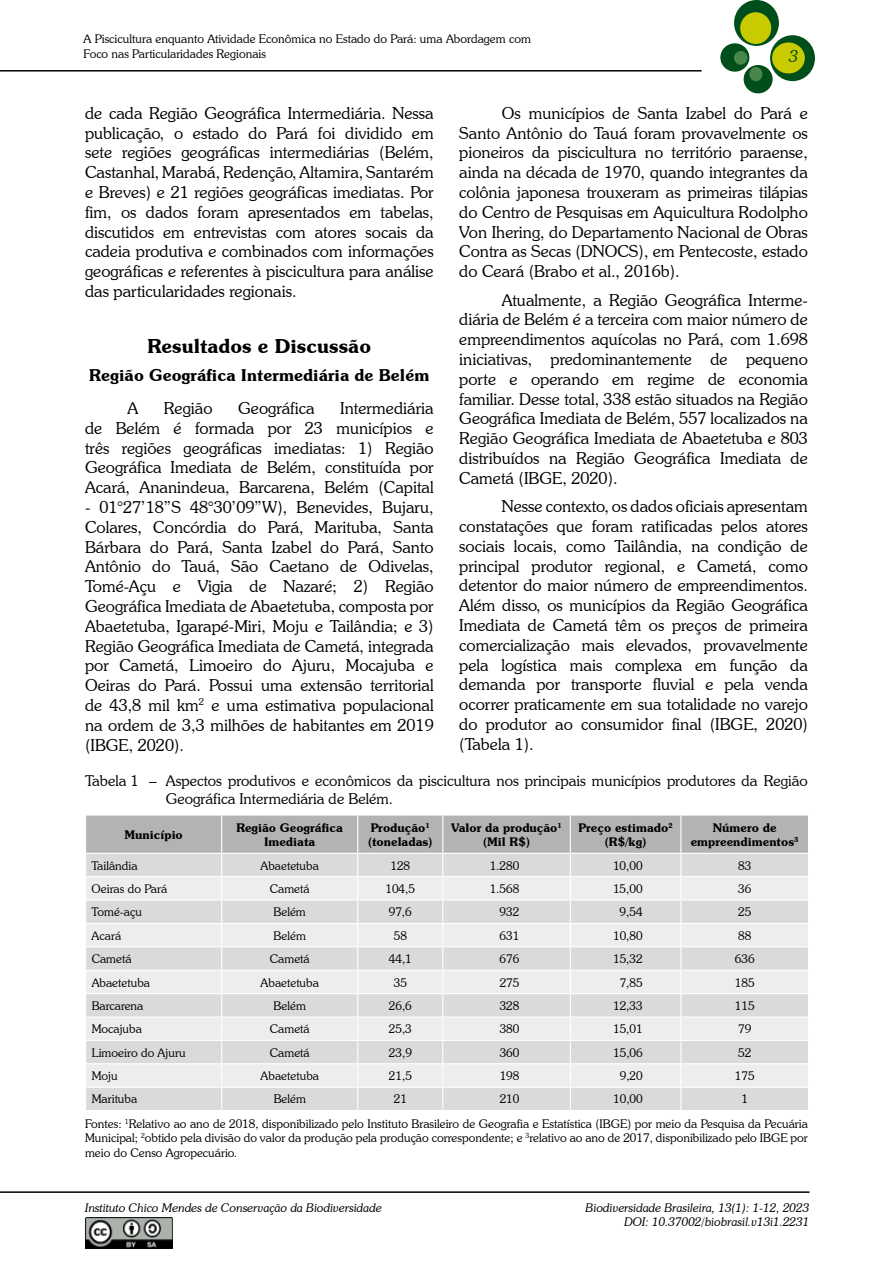
<style>
.page{position:relative;width:893px;height:1263px;background:#fff}
.page>*{position:absolute;margin:0;border:0;box-sizing:border-box;transform-origin:0 0}
.t1{font:600 19.5px "Souvenir IT Cby BT";color:#000}
.t2{font:300 16.5px/19.8px "Souvenir IT Cby BT";color:#000;text-align:justify}
.t3{font:600 16.5px "Souvenir IT Cby BT";color:#000}
.t4{font:italic 300 16.5px "Souvenir IT Cby BT";color:#004e1b}
.t5{font:300 15px/18px "Souvenir IT Cby BT";color:#000}
.t6{font:300 12px/14.4px "Souvenir IT Cby BT";color:#000}
.t7{font:italic 300 12px/14.4px "Souvenir IT Cby BT";color:#000;text-align:right}
.t8{font:600 12px/14.4px "Souvenir IT Cby BT";color:#000;text-align:center}
</style>
<div class="page">
<div style="left:734px;top:0;width:45px;height:46px;background:#004e1b;border-radius:50%"></div>
<div style="left:770px;top:35px;width:45px;height:46px;background:#004e1b;border-radius:50%"></div>
<div style="left:720px;top:43px;width:29px;height:29px;background:#004e1b;border-radius:50%"></div>
<div style="left:744px;top:65px;width:29px;height:28px;background:#004e1b;border-radius:50%"></div>
<div style="left:740px;top:12px;width:31px;height:32px;background:#c8cb00;border-radius:50%"></div>
<div style="left:772px;top:42px;width:33px;height:31px;background:#c8cb00;border-radius:50%"></div>
<div style="left:734px;top:51px;width:13px;height:14px;background:#488649;border-radius:50%"></div>
<div style="left:749px;top:67px;width:13px;height:14px;background:#488649;border-radius:50%"></div>
<hr style="left:0;top:1191px;width:809px;height:2px;background:#000">
<hr style="left:0;top:70px;width:702px;height:2px;background:#000">
<img style="left:85px;top:1218px;width:87px;height:30px">
<svg style="left:86px;top:815px;width:722px;height:295px;background:#dddede"></svg>
<p class="t6" style="left:84px;top:32px;width:449px">A Piscicultura enquanto Atividade Econômica no Estado do Pará: uma Abordagem com<br>Foco nas Particularidades Regionais</p>
<p class="t4" style="left:789px;top:46px;width:11px">3</p>
<p class="t2" style="left:459px;top:103px;width:350px;text-indent:43px">Os municípios de Santa Izabel do Pará e Santo Antônio do Tauá foram provavelmente os pioneiros da piscicultura no território paraense, ainda na década de 1970, quando integrantes da colônia japonesa trouxeram as primeiras tilápias do Centro de Pesquisas em Aquicultura Rodolpho Von Ihering, do Departamento Nacional de Obras Contra as Secas (DNOCS), em Pentecoste, estado do Ceará (Brabo et al., 2016b).</p>
<p class="t2" style="left:459px;top:290px;width:350px;text-indent:43px">Atualmente, a Região Geográfica Interme&shy;diária de Belém é a terceira com maior número de empreendimentos aquícolas no Pará, com 1.698 iniciativas, predominantemente de pequeno porte e operando em regime de economia familiar. Desse total, 338 estão situados na Região Geográfica Imediata de Belém, 557 localizados na Região Geográfica Imediata de Abaetetuba e 803 distribuídos na Região Geográfica Imediata de Cametá (IBGE, 2020).</p>
<p class="t2" style="left:459px;top:496px;width:350px;text-indent:43px">Nesse contexto, os dados oficiais apresentam constatações que foram ratificadas pelos atores sociais locais, como Tailândia, na condição de principal produtor regional, e Cametá, como detentor do maior número de empreendimentos.<br>Além disso, os municípios da Região Geográfica Imediata de Cametá têm os preços de primeira comercialização mais elevados, provavelmente pela logística mais complexa em função da demanda por transporte fluvial e pela venda ocorrer praticamente em sua totalidade no varejo do produtor ao consumidor final (IBGE, 2020) (Tabela 1).</p>
<p class="t5" style="left:166px;top:772px;width:643px;text-indent:-81px">Tabela 1 – Aspectos produtivos e econômicos da piscicultura nos principais municípios produtores da Região<br>Geográfica Intermediária de Belém.</p>
<p class="t8" style="left:124px;top:827px;width:60px">Município</p>
<p class="t8" style="left:236px;top:820px;width:108px">Região Geográfica<br>Imediata</p>
<p class="t8" style="left:368px;top:820px;width:66px;text-align:left">Produção<sup>1 </sup>(toneladas)</p>
<p class="t8" style="left:451px;top:820px;width:112px">Valor da produção<sup>1 </sup>(Mil R$)</p>
<p class="t8" style="left:579px;top:820px;width:96px">Preço estimado<sup>2 </sup>(R$/kg)</p>
<p class="t8" style="left:691px;top:820px;width:110px">Número de empreendimentos<sup>3</sup></p>
<p class="t6" style="left:92px;top:858px;width:47px">Tailândia</p>
<p class="t6" style="left:260px;top:858px;width:60px">Abaetetuba</p>
<p class="t6" style="left:390px;top:858px;width:21px">128</p>
<p class="t6" style="left:490px;top:858px;width:31px">1.280</p>
<p class="t6" style="left:613px;top:858px;width:31px">10,00</p>
<p class="t6" style="left:738px;top:858px;width:15px">83</p>
<p class="t6" style="left:92px;top:881px;width:77px">Oeiras do Pará</p>
<p class="t6" style="left:270px;top:881px;width:41px">Cametá</p>
<p class="t6" style="left:385px;top:881px;width:31px">104,5</p>
<p class="t6" style="left:490px;top:881px;width:31px">1.568</p>
<p class="t6" style="left:613px;top:881px;width:31px">15,00</p>
<p class="t6" style="left:738px;top:881px;width:15px">36</p>
<p class="t6" style="left:92px;top:905px;width:52px">Tomé-açu</p>
<p class="t6" style="left:274px;top:905px;width:34px">Belém</p>
<p class="t6" style="left:389px;top:905px;width:25px">97,6</p>
<p class="t6" style="left:500px;top:905px;width:21px">932</p>
<p class="t6" style="left:620px;top:905px;width:25px">9,54</p>
<p class="t6" style="left:738px;top:905px;width:15px">25</p>
<p class="t6" style="left:92px;top:928px;width:31px">Acará</p>
<p class="t6" style="left:274px;top:928px;width:34px">Belém</p>
<p class="t6" style="left:394px;top:928px;width:15px">58</p>
<p class="t6" style="left:500px;top:928px;width:21px">631</p>
<p class="t6" style="left:613px;top:928px;width:31px">10,80</p>
<p class="t6" style="left:738px;top:928px;width:15px">88</p>
<p class="t6" style="left:92px;top:951px;width:41px">Cametá</p>
<p class="t6" style="left:270px;top:951px;width:41px">Cametá</p>
<p class="t6" style="left:389px;top:951px;width:25px">44,1</p>
<p class="t6" style="left:500px;top:951px;width:21px">676</p>
<p class="t6" style="left:613px;top:951px;width:31px">15,32</p>
<p class="t6" style="left:735px;top:951px;width:21px">636</p>
<p class="t6" style="left:92px;top:975px;width:60px">Abaetetuba</p>
<p class="t6" style="left:261px;top:975px;width:60px">Abaetetuba</p>
<p class="t6" style="left:394px;top:975px;width:15px">35</p>
<p class="t6" style="left:500px;top:975px;width:21px">275</p>
<p class="t6" style="left:620px;top:975px;width:25px">7,85</p>
<p class="t6" style="left:735px;top:975px;width:21px">185</p>
<p class="t6" style="left:92px;top:998px;width:53px">Barcarena</p>
<p class="t6" style="left:274px;top:998px;width:34px">Belém</p>
<p class="t6" style="left:389px;top:998px;width:25px">26,6</p>
<p class="t6" style="left:500px;top:998px;width:21px">328</p>
<p class="t6" style="left:613px;top:998px;width:31px">12,33</p>
<p class="t6" style="left:735px;top:998px;width:21px">115</p>
<p class="t6" style="left:92px;top:1022px;width:52px">Mocajuba</p>
<p class="t6" style="left:270px;top:1022px;width:41px">Cametá</p>
<p class="t6" style="left:389px;top:1022px;width:25px">25,3</p>
<p class="t6" style="left:500px;top:1022px;width:21px">380</p>
<p class="t6" style="left:613px;top:1022px;width:31px">15,01</p>
<p class="t6" style="left:738px;top:1022px;width:15px">79</p>
<p class="t6" style="left:92px;top:1045px;width:95px">Limoeiro do Ajuru</p>
<p class="t6" style="left:270px;top:1045px;width:41px">Cametá</p>
<p class="t6" style="left:389px;top:1045px;width:25px">23,9</p>
<p class="t6" style="left:500px;top:1045px;width:21px">360</p>
<p class="t6" style="left:613px;top:1045px;width:31px">15,06</p>
<p class="t6" style="left:738px;top:1045px;width:15px">52</p>
<p class="t6" style="left:92px;top:1068px;width:28px">Moju</p>
<p class="t6" style="left:261px;top:1068px;width:60px">Abaetetuba</p>
<p class="t6" style="left:389px;top:1068px;width:25px">21,5</p>
<p class="t6" style="left:500px;top:1068px;width:21px">198</p>
<p class="t6" style="left:620px;top:1068px;width:25px">9,20</p>
<p class="t6" style="left:735px;top:1068px;width:21px">175</p>
<p class="t6" style="left:92px;top:1092px;width:47px">Marituba</p>
<p class="t6" style="left:274px;top:1092px;width:34px">Belém</p>
<p class="t6" style="left:394px;top:1092px;width:15px">21</p>
<p class="t6" style="left:500px;top:1092px;width:21px">210</p>
<p class="t6" style="left:613px;top:1092px;width:31px">10,00</p>
<p class="t2" style="left:85px;top:103px;width:350px">de cada Região Geográfica Intermediária. Nessa publicação, o estado do Pará foi dividido em sete regiões geográficas intermediárias (Belém, Castanhal, Marabá, Redenção, Altamira, Santarém e Breves) e 21 regiões geográficas imediatas. Por fim, os dados foram apresentados em tabelas, discutidos em entrevistas com atores socais da cadeia produtiva e combinados com informações geográficas e referentes à piscicultura para análise das particularidades regionais.</p>
<p class="t1" style="left:148px;top:334px;width:225px">Resultados e Discussão</p>
<p class="t3" style="left:89px;top:365px;width:342px">Região Geográfica Intermediária de Belém</p>
<p class="t2" style="left:128px;top:398px;width:12px">A</p>
<p class="t2" style="left:164px;top:398px;width:50px">Região</p>
<p class="t2" style="left:238px;top:398px;width:78px">Geográfica</p>
<p class="t2" style="left:85px;top:398px;width:350px;text-indent:255px">Intermediária de Belém é formada por 23 municípios e três regiões geográficas imediatas: 1) Região Geográfica Imediata de Belém, constituída por Acará, Ananindeua, Barcarena, Belém (Capital</p>
<p class="t2" style="left:85px;top:497px;width:350px">- 01°27’18”S 48°30’09”W), Benevides, Bujaru, Colares, Concórdia do Pará, Marituba, Santa Bárbara do Pará, Santa Izabel do Pará, Santo Antônio do Tauá, São Caetano de Odivelas, Tomé-Açu e Vigia de Nazaré; 2) Região Geográfica Imediata de Abaetetuba, composta por Abaetetuba, Igarapé-Miri, Moju e Tailândia; e 3)<br>Região Geográfica Imediata de Cametá, integrada por Cametá, Limoeiro do Ajuru, Mocajuba e Oeiras do Pará. Possui uma extensão territorial de 43,8 mil km<sup>2</sup> e uma estimativa populacional na ordem de 3,3 milhões de habitantes em 2019 (IBGE, 2020).</p>
<p class="t6" style="left:85px;top:1087px;width:724px;line-height:24.6px;text-indent:656px">1<br>Fontes: <sup>1</sup>Relativo ao ano de 2018, disponibilizado pelo Instituto Brasileiro de Geografia e Estatística (IBGE) por meio da Pesquisa da Pecuária</p>
<p class="t6" style="left:85px;top:1131px;width:724px">Municipal; <sup>2</sup>obtido pela divisão do valor da produção pela produção correspondente; e <sup>3</sup>relativo ao ano de 2017, disponibilizado pelo IBGE por meio do Censo Agropecuário.</p>
<p class="t7" style="left:85px;top:1200px;width:298px">Instituto Chico Mendes de Conservação da Biodiversidade</p>
<p class="t7" style="left:586px;top:1200px;width:225px">Biodiversidade Brasileira, 13(1): 1-12, 2023<br>DOI: 10.37002/biobrasil.v13i1.2231</p>
</div>
